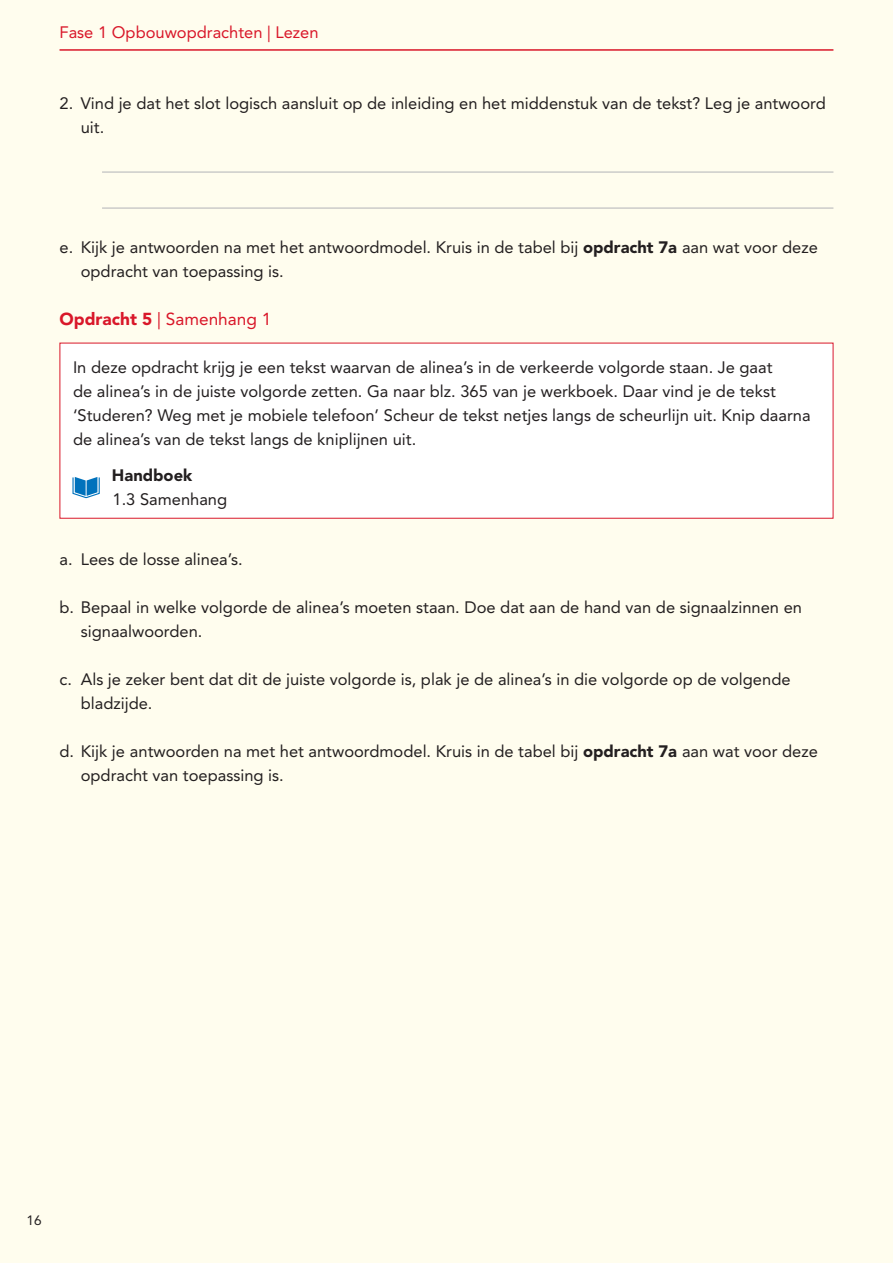
<style>
.page{position:relative;width:893px;height:1263px;background:#fffdee}
.page>*{position:absolute;margin:0;border:0;box-sizing:border-box;transform-origin:0 0}
.t1{font:17.25px "Avenir LT Std";color:#d91729}
.t2{font:16.5px/24px "Avenir LT Std";color:#231f20}
.t3{font:16.5px "Avenir LT Std";color:#d91729}
.t4{font:900 16.5px "Avenir LT Std";color:#231f20}
.t5{font:13.5px "Avenir LT Std";color:#231f20}
.s1{font-weight:900}
</style>
<div class="page">
<hr style="left:60px;top:49px;width:773px;height:2px;background:#d91729">
<hr style="left:102px;top:172px;width:731px;height:1px;background:#b2b3b7">
<hr style="left:102px;top:208px;width:731px;height:1px;background:#b2b3b7">
<div style="left:60px;top:343px;width:773px;height:175px;background:#fff"></div>
<svg style="left:72px;top:477px;width:28px;height:22px"></svg>
<p class="t3" style="left:60px;top:23px;width:260px">Fase 1 Opbouwopdrachten | Lezen</p>
<p class="t2" style="left:81px;top:91px;width:746px;text-indent:-21px">2. Vind je dat het slot logisch aansluit op de inleiding en het middenstuk van de tekst? Leg je antwoord uit.</p>
<p class="t2" style="left:81px;top:235px;width:739px;text-indent:-21px">e. Kijk je antwoorden na met het antwoordmodel. Kruis in de tabel bij <span class="s1">opdracht 7a</span> aan wat voor deze opdracht van toepassing is.</p>
<p class="t1" style="left:60px;top:309px;width:213px"><span class="s1">Opdracht 5</span> | Samenhang 1</p>
<p class="t2" style="left:73px;top:355px;width:739px">In deze opdracht krijg je een tekst waarvan de alinea’s in de verkeerde volgorde staan. Je gaat<br>de alinea’s in de juiste volgorde zetten. Ga naar blz. 365 van je werkboek. Daar vind je de tekst ‘Studeren? Weg met je mobiele telefoon’ Scheur de tekst netjes langs de scheurlijn uit. Knip daarna de alinea’s van de tekst langs de kniplijnen uit.</p>
<p class="t4" style="left:112px;top:465px;width:82px">Handboek</p>
<p class="t2" style="left:113px;top:487px;width:116px">1.3 Samenhang</p>
<p class="t2" style="left:60px;top:547px;width:185px">a. Lees de losse alinea’s.</p>
<p class="t2" style="left:81px;top:595px;width:723px;text-indent:-21px">b. Bepaal in welke volgorde de alinea’s moeten staan. Doe dat aan de hand van de signaalzinnen en signaalwoorden.</p>
<p class="t2" style="left:81px;top:667px;width:711px;text-indent:-21px">c. Als je zeker bent dat dit de juiste volgorde is, plak je de alinea’s in die volgorde op de volgende bladzijde.</p>
<p class="t2" style="left:81px;top:739px;width:739px;text-indent:-21px">d. Kijk je antwoorden na met het antwoordmodel. Kruis in de tabel bij <span class="s1">opdracht 7a</span> aan wat voor deze opdracht van toepassing is.</p>
<p class="t5" style="left:27px;top:1213px;width:17px">16</p>
</div>
